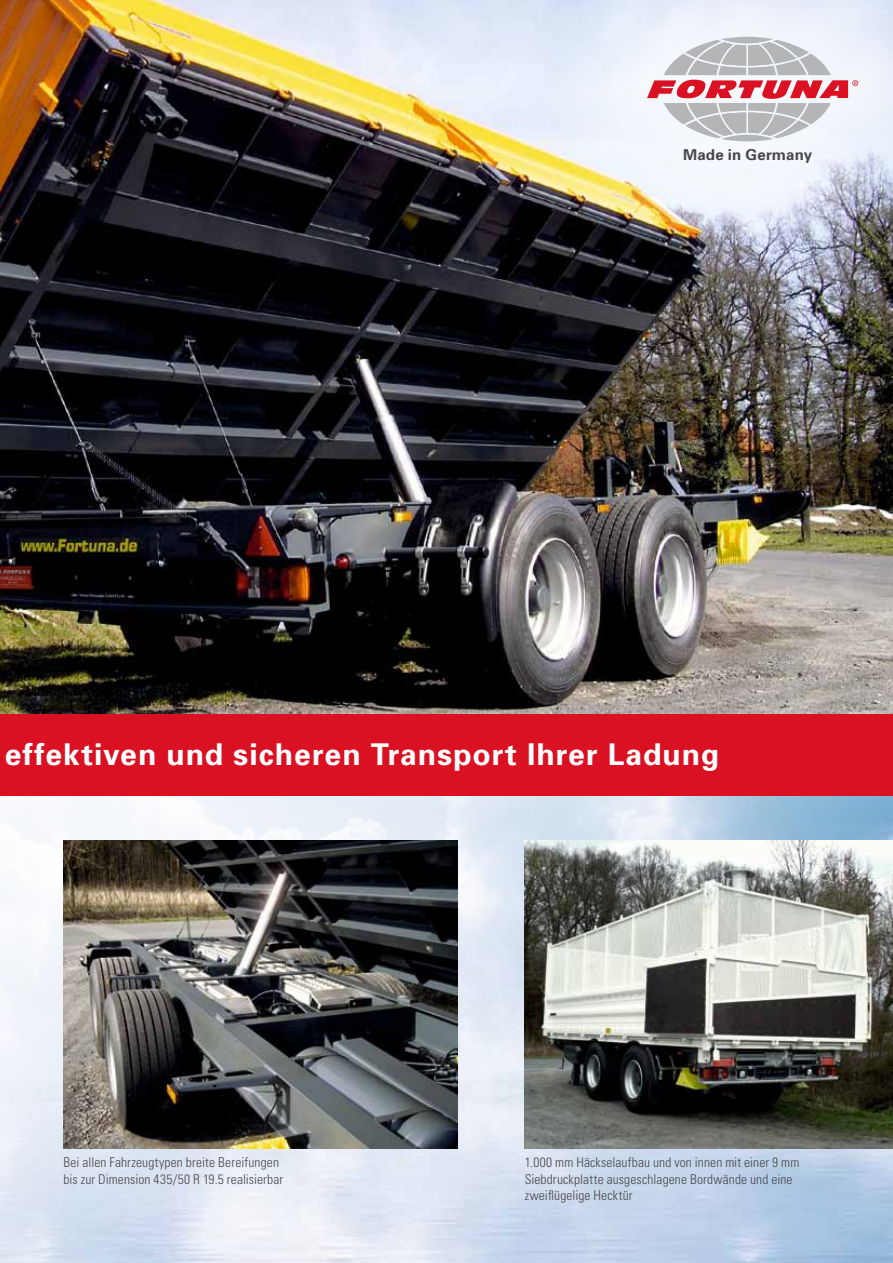
<style>
.page{position:relative;width:893px;height:1263px;background:#fff}
.page>*{position:absolute;margin:0;border:0;box-sizing:border-box;transform-origin:0 0}
.t1{font:700 30px "Univers";letter-spacing:.03em;color:#fff}
.t2{font:700 15px "Univers";letter-spacing:.01em;color:#484849}
.t3{font:300 condensed 13.5px/16.5px "Univers";letter-spacing:.01em;color:#484849}
</style>
<div class="page">
<svg style="left:0;top:795px;width:893px;height:468px"></svg>
<img style="left:0;top:0;width:893px;height:714px">
<img style="left:524px;top:840px;width:369px;height:308px">
<img style="left:64px;top:840px;width:393px;height:308px">
<div style="left:0;top:714px;width:893px;height:81px;background:#d91122"></div>
<div style="left:539px;top:0;width:354px;height:245px;background:#fff;opacity:.68"></div>
<svg style="left:647px;top:37px;width:211px;height:104px"></svg>
<p class="t2" style="left:683px;top:145px;width:131px">Made in Germany</p>
<h1 class="t1" style="left:5px;top:736px;width:716px">effektiven und sicheren Transport Ihrer Ladung</h1>
<p class="t3" style="left:64px;top:1154px;width:221px">Bei allen Fahrzeugtypen breite Bereifungen bis zur Dimension 435/50 R 19.5 realisierbar</p>
<p class="t3" style="left:525px;top:1154px;width:276px">1.000 mm Häckselaufbau und von innen mit einer 9 mm<br>Siebdruckplatte ausgeschlagene Bordwände und eine zweiflügelige Hecktür</p>
</div>
